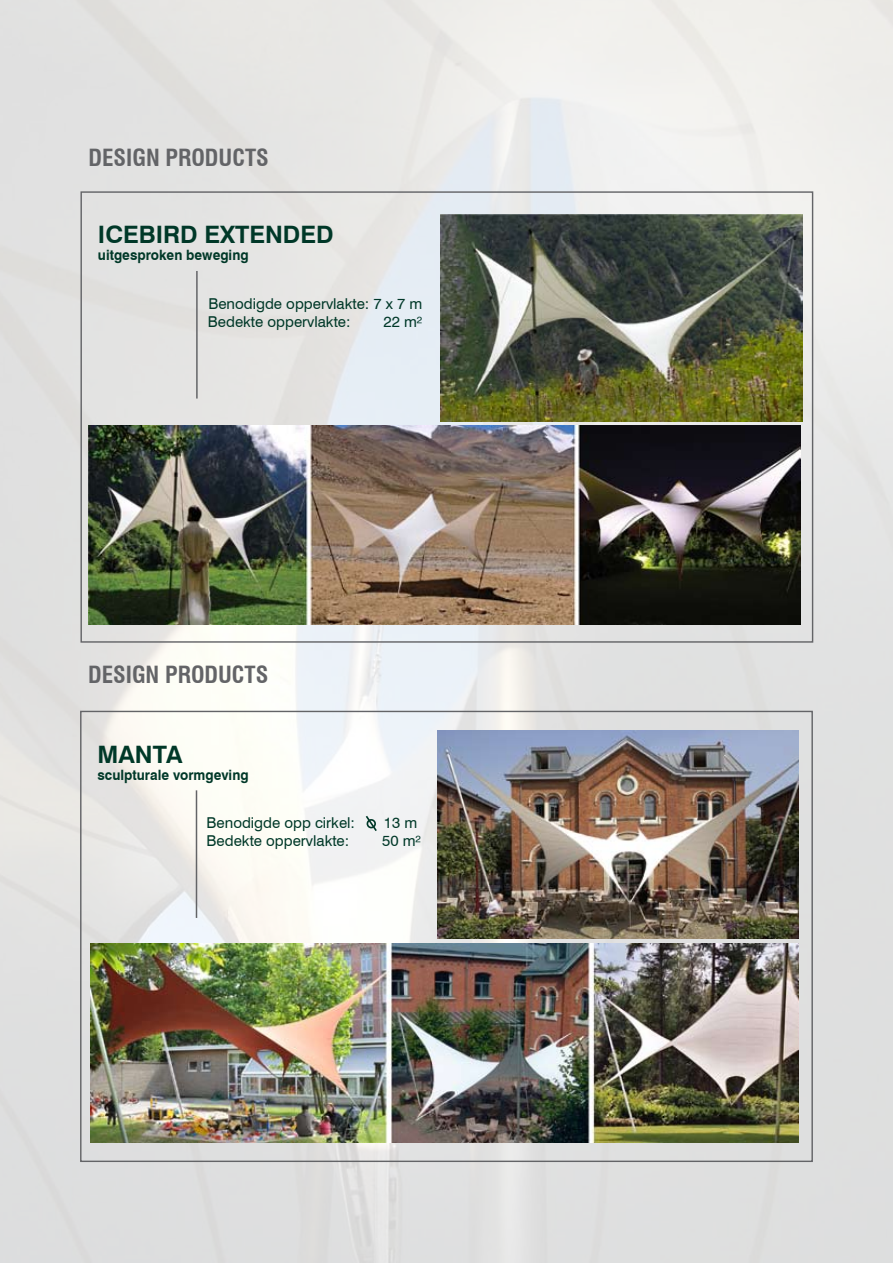
<style>
.page{position:relative;width:893px;height:1263px;background:#fff}
.page>*{position:absolute;margin:0;border:0;box-sizing:border-box;transform-origin:0 0}
.t1{font:700 24px "Swiss 721 BT";color:#003828}
.t2{font:700 condensed 23.1px "Swiss 721 BT";color:#636467}
.t3{font:15px/18px "Swiss 721 BT";color:#003828}
.t4{font:700 14.25px "Swiss 721 BT";color:#003828;scale:.95 1}
</style>
<div class="page">
<img style="left:0;top:0;width:893px;height:1263px">
<hr style="left:196px;top:271px;width:2px;height:128px;background:#636467">
<img style="left:440px;top:214px;width:362px;height:207px">
<img style="left:89px;top:425px;width:712px;height:199px">
<hr style="left:196px;top:790px;width:1px;height:128px;background:#636467">
<svg style="left:364px;top:814px;width:14px;height:19px"></svg>
<img style="left:90px;top:943px;width:709px;height:199px">
<img style="left:437px;top:731px;width:362px;height:207px">
<h2 class="t2" style="left:89px;top:144px;width:182px">DESIGN PRODUCTS</h2>
<h1 class="t1" style="left:98px;top:220px;width:237px">ICEBIRD EXTENDED</h1>
<p class="t4" style="left:98px;top:247px;width:160px">uitgesproken beweging</p>
<p class="t3" style="left:208px;top:294px;width:216px">Benodigde oppervlakte: 7 x 7 m<br>Bedekte oppervlakte:</p>
<p class="t3" style="left:383px;top:312px;width:40px">22 m²</p>
<h2 class="t2" style="left:88px;top:661px;width:182px">DESIGN PRODUCTS</h2>
<h1 class="t1" style="left:98px;top:739px;width:87px">MANTA</h1>
<p class="t4" style="left:98px;top:766px;width:161px">sculpturale vormgeving</p>
<p class="t3" style="left:207px;top:814px;width:150px">Benodigde opp cirkel:</p>
<p class="t3" style="left:384px;top:814px;width:35px">13 m</p>
<p class="t3" style="left:207px;top:832px;width:144px">Bedekte oppervlakte:</p>
<p class="t3" style="left:382px;top:832px;width:40px">50 m²</p>
</div>
